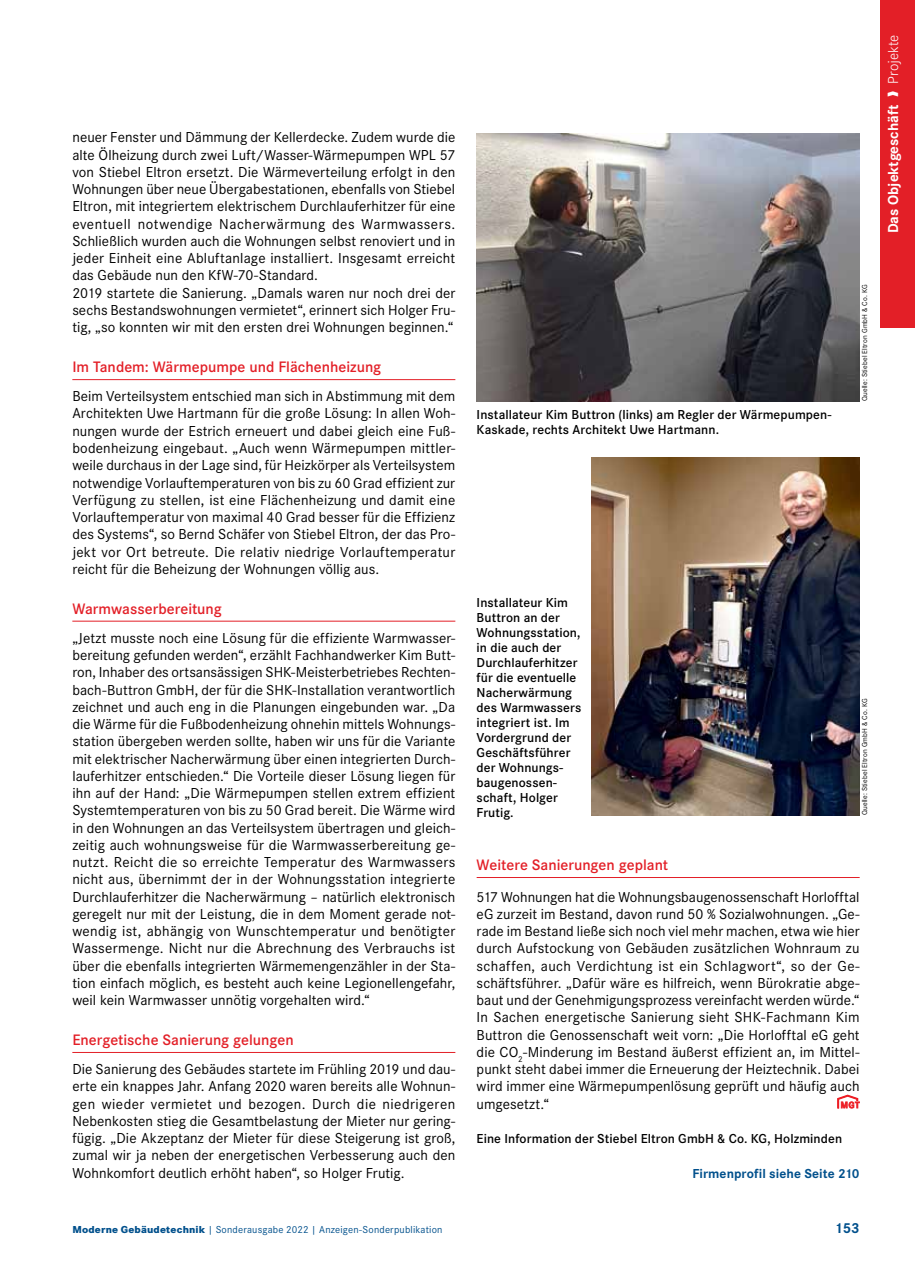
<style>
.page{position:relative;width:915px;height:1263px;background:#fff}
.page>*{position:absolute;margin:0;border:0;box-sizing:border-box;transform-origin:0 0}
.t1{font:600 15.75px "Corporate S";color:#e31f27}
.t2{font:15px/17.2px "Corporate S";letter-spacing:.005em;color:#000;text-align:justify}
.t3{font:700 15px "Corporate S";color:#fff}
.t4{font:700 15px "Corporate S";color:#00508c}
.t5{font:600 13.5px/15px "Corporate S";letter-spacing:.005em;color:#000}
.t6{font:700 13.5px "Corporate S";letter-spacing:.005em;color:#00508c}
.t7{font:10.5px "Corporate S";letter-spacing:.015em;color:#00508c}
.t8{font:7.5px "Corporate S";letter-spacing:.02em;color:#000}
.s1{font-weight:800}
.s2{font-weight:300}
</style>
<div class="page">
<div style="left:880px;top:0;width:34px;height:327px;background:#e31f27"></div>
<hr style="left:72px;top:379px;width:383px;height:1px;background:#e31f27">
<hr style="left:72px;top:621px;width:383px;height:1px;background:#e31f27">
<hr style="left:72px;top:1052px;width:383px;height:1px;background:#e31f27">
<hr style="left:476px;top:877px;width:383px;height:1px;background:#e31f27">
<svg style="left:837px;top:1094px;width:22px;height:14px"></svg>
<img style="left:476px;top:134px;width:383px;height:267px">
<img style="left:591px;top:458px;width:268px;height:357px">
<p class="t2" style="left:72px;top:128px;width:384px;text-align:left">neuer Fenster und Dämmung der Kellerdecke. Zudem wurde die alte Ölheizung durch zwei Luft/Wasser-Wärmepumpen WPL 57 von Stiebel Eltron ersetzt. Die Wärmeverteilung erfolgt in den Wohnungen über neue Übergabestationen, ebenfalls von Stiebel Eltron, mit integriertem elektrischem Durchlauferhitzer für eine eventuell notwendige Nacherwärmung des Warmwassers.<br>Schließlich wurden auch die Wohnungen selbst renoviert und in jeder Einheit eine Abluftanlage installiert. Insgesamt erreicht das Gebäude nun den KfW-70-Standard.<br>2019 startete die Sanierung. „Damals waren nur noch drei der sechs Bestandswohnungen vermietet“, erinnert sich Holger Fru&shy;tig, „so konnten wir mit den ersten drei Wohnungen beginnen.“</p>
<p class="t1" style="left:72px;top:356px;width:310px">Im Tandem: Wärmepumpe und Flächenheizung</p>
<p class="t2" style="left:72px;top:387px;width:384px">Beim Verteilsystem entschied man sich in Abstimmung mit dem Architekten Uwe Hartmann für die große Lösung: In allen Woh&shy;nungen wurde der Estrich erneuert und dabei gleich eine Fuß&shy;bodenheizung eingebaut. „Auch wenn Wärmepumpen mittler&shy;weile durchaus in der Lage sind, für Heizkörper als Verteilsystem notwendige Vorlauftemperaturen von bis zu 60 Grad effizient zur Verfügung zu stellen, ist eine Flächenheizung und damit eine Vorlauftemperatur von maximal 40 Grad besser für die Effizienz des Systems“, so Bernd Schäfer von Stiebel Eltron, der das Pro&shy;jekt vor Ort betreute. Die relativ niedrige Vorlauftemperatur reicht für die Beheizung der Wohnungen völlig aus.</p>
<p class="t1" style="left:72px;top:598px;width:151px">Warmwasserbereitung</p>
<p class="t2" style="left:72px;top:629px;width:384px">„Jetzt musste noch eine Lösung für die effiziente Warmwasser&shy;bereitung gefunden werden“, erzählt Fachhandwerker Kim Butt&shy;ron, Inhaber des ortsansässigen SHK-Meisterbetriebes Rechten&shy;bach-Buttron GmbH, der für die SHK-Installation verantwortlich zeichnet und auch eng in die Planungen eingebunden war. „Da die Wärme für die Fußbodenheizung ohnehin mittels Wohnungs&shy;station übergeben werden sollte, haben wir uns für die Variante mit elektrischer Nacherwärmung über einen integrierten Durch&shy;lauferhitzer entschieden.“ Die Vorteile dieser Lösung liegen für ihn auf der Hand: „Die Wärmepumpen stellen extrem effizient Systemtemperaturen von bis zu 50 Grad bereit. Die Wärme wird in den Wohnungen an das Verteilsystem übertragen und gleich&shy;zeitig auch wohnungsweise für die Warmwasserbereitung ge&shy;nutzt. Reicht die so erreichte Temperatur des Warmwassers nicht aus, übernimmt der in der Wohnungsstation integrierte Durchlauferhitzer die Nacherwärmung – natürlich elektronisch geregelt nur mit der Leistung, die in dem Moment gerade not&shy;wendig ist, abhängig von Wunschtemperatur und benötigter Wassermenge. Nicht nur die Abrechnung des Verbrauchs ist über die ebenfalls integrierten Wärmemengenzähler in der Sta&shy;tion einfach möglich, es besteht auch keine Legionellengefahr, weil kein Warmwasser unnötig vorgehalten wird.“</p>
<p class="t1" style="left:72px;top:1029px;width:223px">Energetische Sanierung gelungen</p>
<p class="t2" style="left:72px;top:1060px;width:384px">Die Sanierung des Gebäudes startete im Frühling 2019 und dau&shy;erte ein knappes Jahr. Anfang 2020 waren bereits alle Wohnun&shy;gen wieder vermietet und bezogen. Durch die niedrigeren Nebenkosten stieg die Gesamtbelastung der Mieter nur gering&shy;fügig. „Die Akzeptanz der Mieter für diese Steigerung ist groß, zumal wir ja neben der energetischen Verbesserung auch den Wohnkomfort deutlich erhöht haben“, so Holger Frutig.</p>
<p class="t5" style="left:476px;top:407px;width:356px">Installateur Kim Buttron (links) am Regler der Wärmepumpen-<br>Kaskade, rechts Architekt Uwe Hartmann.</p>
<p class="t8" style="left:859px;top:401px;width:118px;rotate:-90deg">Quelle: Stiebel Eltron GmbH &amp; Co. KG</p>
<p class="t5" style="left:476px;top:594px;width:106px">Installateur Kim<br>Buttron an der<br>Wohnungsstation, in die auch der<br>Durchlauferhitzer für die eventuelle<br>Nacherwärmung des Warmwassers integriert ist. Im<br>Vordergrund der<br>Geschäftsführer der Wohnungs&shy;baugenossen&shy;schaft, Holger<br>Frutig.</p>
<p class="t8" style="left:859px;top:815px;width:118px;rotate:-90deg">Quelle: Stiebel Eltron GmbH &amp; Co. KG</p>
<p class="t1" style="left:476px;top:854px;width:193px">Weitere Sanierungen geplant</p>
<p class="t2" style="left:476px;top:887px;width:384px">517 Wohnungen hat die Wohnungsbaugenossenschaft Horlofftal eG zurzeit im Bestand, davon rund 50 % Sozialwohnungen. „Ge&shy;rade im Bestand ließe sich noch viel mehr machen, etwa wie hier durch Aufstockung von Gebäuden zusätzlichen Wohnraum zu schaffen, auch Verdichtung ist ein Schlagwort“, so der Ge&shy;schäftsführer. „Dafür wäre es hilfreich, wenn Bürokratie abge&shy;baut und der Genehmigungsprozess vereinfacht werden würde.“ In Sachen energetische Sanierung sieht SHK-Fachmann Kim Buttron die Genossenschaft weit vorn: „Die Horlofftal eG geht die CO<sub>2</sub>-Minderung im Bestand äußerst effizient an, im Mittel&shy;punkt steht dabei immer die Erneuerung der Heiztechnik. Dabei wird immer eine Wärmepumpenlösung geprüft und häufig auch umgesetzt.“</p>
<p class="t5" style="left:476px;top:1131px;width:367px">Eine Information der Stiebel Eltron GmbH &amp; Co. KG, Holzminden</p>
<p class="t6" style="left:692px;top:1164px;width:169px">Firmenprofil siehe Seite 210</p>
<p class="t7" style="left:72px;top:1223px;width:371px"><span class="s1">Moderne Gebäudetechnik</span> | Sonderausgabe 2022 | Anzeigen-Sonderpublikation</p>
<p class="t4" style="left:834px;top:1218px;width:27px">153</p>
<p class="t3" style="left:882px;top:233px;width:200px;rotate:-90deg">Das Objektgeschäft ❱ <span class="s2">Projekte</span></p>
</div>
